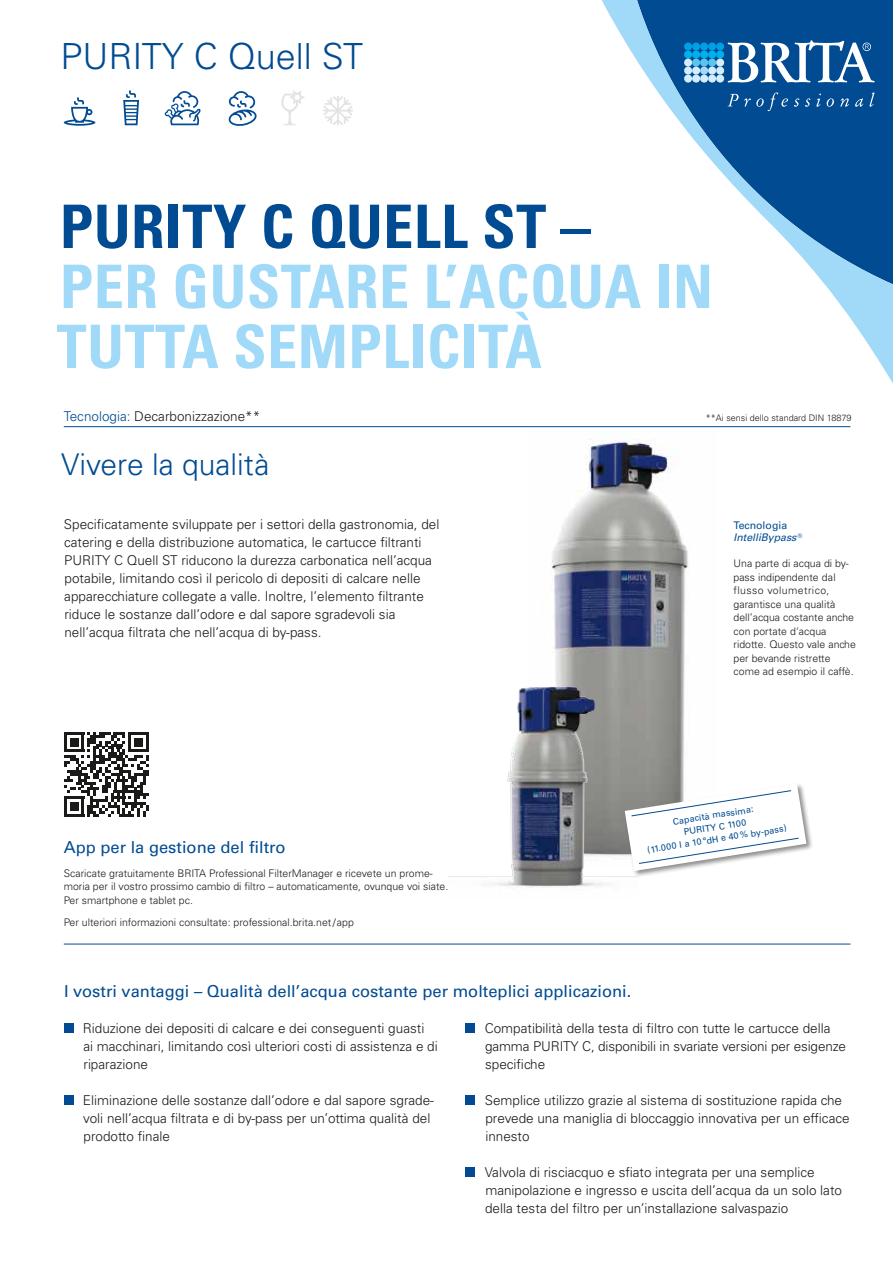
<style>
.page{position:relative;width:893px;height:1263px;background:#fff}
.page>*{position:absolute;margin:0;border:0;box-sizing:border-box;transform-origin:0 0}
.t1{font:700 condensed 60px/60px "Univers LT Std";letter-spacing:.01em;color:#a1daf8}
.t2{font:700 condensed 60px "Univers LT Std";letter-spacing:.01em;color:#004b92}
.t3{font:300 36px "Univers LT Std";color:#004b92}
.t4{font:300 30px "Univers LT Std";color:#004b92}
.t5{font:16.5px "Univers LT Std";color:#004b92}
.t6{font:300 13.5px/18px "Univers LT Std";color:#1a1a18}
.t7{font:300 10.5px/13.5px "Univers LT Std";color:#1a1a18}
.t8{font:italic 10.5px/12.6px "Univers LT Std";color:#004b92}
.t9{font:9px/12px "Univers LT Std";color:#004b92;text-align:center}
.t10{font:300 9px "Univers LT Std";color:#1a1a18}
.s1{color:#004b92}
.s2{font-style:normal}
</style>
<div class="page">
<hr style="left:64px;top:944px;width:786px;height:1px;background:#004b92">
<img style="left:551px;top:435px;width:137px;height:347px">
<img style="left:449px;top:661px;width:189px;height:227px">
<hr style="left:64px;top:426px;width:786px;height:1px;background:#004b92">
<svg style="left:64px;top:732px;width:85px;height:85px"></svg>
<hr style="left:128px;top:732px;width:21px;height:3px;background:#1a1a18">
<div style="left:64px;top:1023px;width:9px;height:10px;background:#004b92"></div>
<div style="left:64px;top:1095px;width:9px;height:10px;background:#004b92"></div>
<div style="left:466px;top:1023px;width:9px;height:10px;background:#004b92"></div>
<div style="left:466px;top:1095px;width:9px;height:10px;background:#004b92"></div>
<div style="left:466px;top:1167px;width:9px;height:10px;background:#004b92"></div>
<div style="left:624px;top:782px;width:190px;height:96px;background:#1a1a18;opacity:.5"></div>
<svg style="left:625px;top:784px;width:181px;height:87px"></svg>
<svg style="left:281px;top:90px;width:24px;height:35px"></svg>
<svg style="left:323px;top:96px;width:30px;height:30px"></svg>
<svg style="left:228px;top:91px;width:29px;height:35px"></svg>
<svg style="left:64px;top:97px;width:31px;height:29px"></svg>
<svg style="left:123px;top:90px;width:16px;height:35px"></svg>
<svg style="left:165px;top:91px;width:36px;height:34px"></svg>
<svg style="left:590px;top:0;width:303px;height:428px"></svg>
<svg style="left:728px;top:40px;width:147px;height:43px"></svg>
<div style="left:684px;top:43px;width:8px;height:8px;background:#009ee3;border-radius:50%"></div>
<div style="left:684px;top:51px;width:8px;height:8px;background:#00b0eb;border-radius:50%"></div>
<div style="left:684px;top:59px;width:8px;height:8px;background:#d4edfc;border-radius:50%"></div>
<div style="left:684px;top:67px;width:8px;height:8px;background:#d4edfc;border-radius:50%"></div>
<div style="left:684px;top:75px;width:8px;height:8px;background:#d4edfc;border-radius:50%"></div>
<div style="left:692px;top:43px;width:8px;height:8px;background:#009ee3;border-radius:50%"></div>
<div style="left:692px;top:51px;width:8px;height:8px;background:#00b0eb;border-radius:50%"></div>
<div style="left:692px;top:59px;width:8px;height:8px;background:#5bc5f2;border-radius:50%"></div>
<div style="left:692px;top:67px;width:8px;height:8px;background:#d4edfc;border-radius:50%"></div>
<div style="left:692px;top:75px;width:8px;height:8px;background:#d4edfc;border-radius:50%"></div>
<div style="left:700px;top:43px;width:8px;height:8px;background:#009ee3;border-radius:50%"></div>
<div style="left:700px;top:51px;width:8px;height:8px;background:#00b0eb;border-radius:50%"></div>
<div style="left:700px;top:59px;width:8px;height:8px;background:#5bc5f2;border-radius:50%"></div>
<div style="left:700px;top:67px;width:8px;height:8px;background:#a1daf8;border-radius:50%"></div>
<div style="left:700px;top:75px;width:8px;height:8px;background:#d4edfc;border-radius:50%"></div>
<div style="left:708px;top:43px;width:8px;height:8px;background:#009ee3;border-radius:50%"></div>
<div style="left:708px;top:51px;width:8px;height:8px;background:#00b0eb;border-radius:50%"></div>
<div style="left:708px;top:59px;width:8px;height:8px;background:#5bc5f2;border-radius:50%"></div>
<div style="left:708px;top:67px;width:8px;height:8px;background:#d4edfc;border-radius:50%"></div>
<div style="left:708px;top:75px;width:8px;height:8px;background:#d4edfc;border-radius:50%"></div>
<div style="left:716px;top:43px;width:8px;height:8px;background:#009ee3;border-radius:50%"></div>
<div style="left:716px;top:51px;width:8px;height:8px;background:#00b0eb;border-radius:50%"></div>
<div style="left:716px;top:59px;width:8px;height:8px;background:#d4edfc;border-radius:50%"></div>
<div style="left:716px;top:67px;width:8px;height:8px;background:#d4edfc;border-radius:50%"></div>
<div style="left:716px;top:75px;width:8px;height:8px;background:#d4edfc;border-radius:50%"></div>
<svg style="left:728px;top:92px;width:60px;height:19px"></svg>
<svg style="left:794px;top:98px;width:5px;height:9px"></svg>
<svg style="left:805px;top:98px;width:5px;height:9px"></svg>
<svg style="left:816px;top:94px;width:5px;height:13px"></svg>
<svg style="left:827px;top:98px;width:7px;height:9px"></svg>
<svg style="left:840px;top:98px;width:9px;height:9px"></svg>
<svg style="left:855px;top:98px;width:8px;height:9px"></svg>
<svg style="left:869px;top:92px;width:5px;height:15px"></svg>
<h2 class="t3" style="left:60px;top:34px;width:304px">PURITY C Quell ST</h2>
<h1 class="t2" style="left:60px;top:190px;width:532px">PURITY C QUELL ST –</h1>
<h1 class="t1" style="left:57px;top:256px;width:658px">PER GUSTARE L’ACQUA IN<br>TUTTA SEMPLICITÀ</h1>
<p class="t6" style="left:64px;top:407px;width:198px"><span class="s1">Tecnologia:</span> Decarbonizzazione**</p>
<h3 class="t4" style="left:61px;top:446px;width:210px">Vivere la qualità</h3>
<p class="t6" style="left:64px;top:515px;width:377px">Specificatamente sviluppate per i settori della gastronomia, del catering e della distribuzione automatica, le cartucce filtranti PURITY C Quell ST riducono la durezza carbonatica nell’acqua potabile, limitando così il pericolo di depositi di calcare nelle apparecchiature collegate a valle. Inoltre, l’elemento filtrante riduce le sostanze dall’odore e dal sapore sgradevoli sia nell’acqua filtrata che nell’acqua di by-pass.</p>
<p class="t5" style="left:64px;top:837px;width:223px">App per la gestione del filtro</p>
<p class="t7" style="left:64px;top:866px;width:386px">Scaricate gratuitamente BRITA Professional FilterManager e ricevete un prome&shy;moria per il vostro prossimo cambio di filtro – automaticamente, ovunque voi siate.<br>Per smartphone e tablet pc.</p>
<p class="t7" style="left:64px;top:915px;width:292px">Per ulteriori informazioni consultate: professional.brita.net/app</p>
<p class="t10" style="left:706px;top:412px;width:147px">**Ai sensi dello standard DIN 18879</p>
<p class="t8" style="left:733px;top:519px;width:70px"><span class="s2">Tecnologia<br></span>IntelliBypass <sup>®</sup></p>
<p class="t7" style="left:733px;top:557px;width:124px">Una parte di acqua di by&shy;pass indipendente dal flusso volumetrico, garantisce una qualità dell’acqua costante anche con portate d‘acqua ridotte. Questo vale anche per bevande ristrette come ad esempio il caffè.</p>
<p class="t9" style="left:643px;top:820px;width:142px;rotate:-9deg">Capacità massima:<br>PURITY C 1100<br>(11.000 l a 10 °dH e 40% by-pass)</p>
<p class="t5" style="left:64px;top:981px;width:569px">I vostri vantaggi – Qualità dell’acqua costante per molteplici applicazioni.</p>
<p class="t6" style="left:83px;top:1019px;width:356px">Riduzione dei depositi di calcare e dei conseguenti guasti<br>ai macchinari, limitando così ulteriori costi di assistenza e di riparazione</p>
<p class="t6" style="left:83px;top:1091px;width:353px">Eliminazione delle sostanze dall’odore e dal sapore sgrade&shy;voli nell’acqua filtrata e di by-pass per un’ottima qualità del prodotto finale</p>
<p class="t6" style="left:485px;top:1019px;width:363px">Compatibilità della testa di filtro con tutte le cartucce della gamma PURITY C, disponibili in svariate versioni per esigenze specifiche</p>
<p class="t6" style="left:485px;top:1091px;width:366px">Semplice utilizzo grazie al sistema di sostituzione rapida che prevede una maniglia di bloccaggio innovativa per un efficace innesto</p>
<p class="t6" style="left:485px;top:1163px;width:359px">Valvola di risciacquo e sfiato integrata per una semplice manipolazione e ingresso e uscita dell’acqua da un solo lato della testa del filtro per un’installazione salvaspazio</p>
</div>
